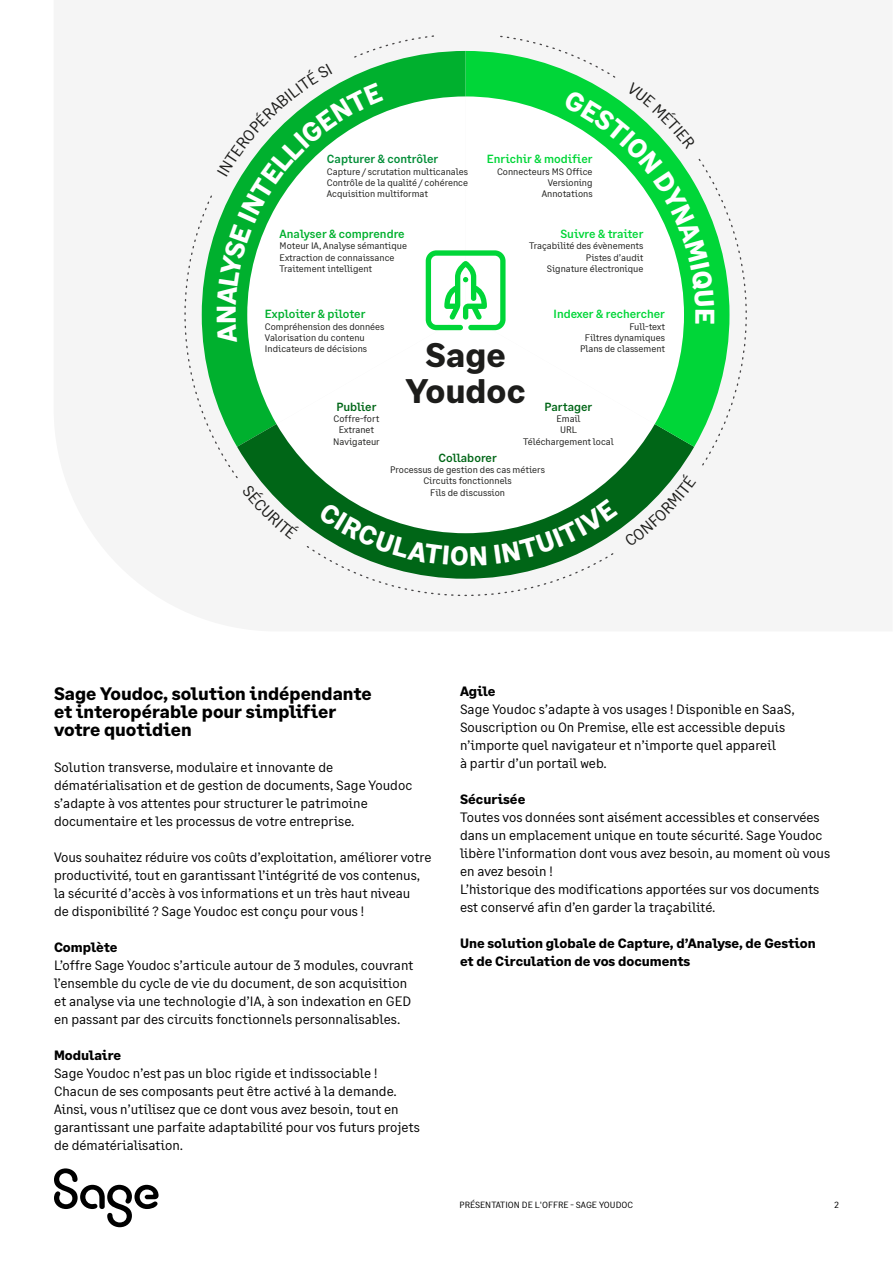
<style>
.page{position:relative;width:893px;height:1263px;background:#fff}
.page>*{position:absolute;margin:0;border:0;box-sizing:border-box;transform-origin:0 0}
.t1{font:700 34.05px/36.2px "Sage Text";color:#1d1d1b;text-align:center}
.t2{font:700 27px "Sage Text";color:#fff}
.t3{font:700 18px/18px "Sage Text";color:#000}
.t4{font:13.5px/18px "Sage Text";color:#000}
.t5{font:700 13.5px/18px "Sage Text";color:#000}
.t6{font:500 11.85px "Sage Text";color:#00d638}
.t7{font:500 11.85px "Sage Text";color:#00b02e}
.t8{font:500 11.85px "Sage Text";color:#006617}
.t9{font:500 11.85px "Sage Text";color:#008d36}
.t10{font:9.45px/11.4px "Sage Text";color:#1d1d1b;text-align:center}
.t11{font:9px "Sage Text";color:#000}
</style>
<div class="page">
<svg style="left:54px;top:1168px;width:105px;height:59px"></svg>
<svg style="left:184px;top:35px;width:563px;height:562px"></svg>
<p class="t9" style="left:327px;top:152px;width:113px">Capturer &amp; contrôler</p>
<p class="t10" style="left:327px;top:166px;width:143px;text-align:justify">Capture / scrutation multicanales Contrôle de la qualité / cohérence Acquisition multiformat</p>
<p class="t6" style="left:487px;top:152px;width:107px">Enrichir &amp; modifier</p>
<p class="t10" style="left:497px;top:166px;width:97px;text-align:right">Connecteurs MS Office<br>Versioning<br>Annotations</p>
<p class="t6" style="left:560px;top:227px;width:85px">Suivre &amp; traiter</p>
<p class="t10" style="left:529px;top:240px;width:116px;text-align:right">Traçabilité des évènements<br>Pistes d’audit<br>Signature électronique</p>
<p class="t7" style="left:280px;top:227px;width:127px">Analyser &amp; comprendre</p>
<p class="t10" style="left:280px;top:240px;width:129px;text-align:left">Moteur IA, Analyse sémantique<br>Extraction de connaissance<br>Traitement intelligent</p>
<p class="t7" style="left:265px;top:307px;width:102px">Exploiter &amp; piloter</p>
<p class="t10" style="left:265px;top:321px;width:121px;text-align:left">Compréhension des données<br>Valorisation du contenu<br>Indicateurs de décisions</p>
<h2 class="t2" style="left:209px;top:324px;width:21px;rotate:-90deg">N</h2>
<h2 class="t2" style="left:722px;top:308px;width:18px;rotate:90deg">E</h2>
<p class="t6" style="left:554px;top:307px;width:113px">Indexer &amp; rechercher</p>
<p class="t10" style="left:580px;top:321px;width:86px;text-align:right">Full-text<br>Filtres dynamiques<br>Plans de classement</p>
<h1 class="t1" style="left:406px;top:337px;width:121px">Sage<br>Youdoc</h1>
<p class="t8" style="left:336px;top:399px;width:42px">Publier</p>
<p class="t10" style="left:333px;top:413px;width:48px">Coffre-fort<br>Extranet<br>Navigateur</p>
<p class="t8" style="left:545px;top:399px;width:49px">Partager</p>
<p class="t10" style="left:523px;top:413px;width:92px">Email<br>URL<br>Téléchargement local</p>
<p class="t8" style="left:439px;top:450px;width:60px">Collaborer</p>
<p class="t10" style="left:390px;top:464px;width:156px">Processus de gestion des cas métiers<br>Circuits fonctionnels<br>Fils de discussion</p>
<h3 class="t3" style="left:54px;top:685px;width:319px">Sage Youdoc, solution indépendante et interopérable pour simplifier votre quotidien</h3>
<p class="t4" style="left:54px;top:758px;width:360px">Solution transverse, modulaire et innovante de dématérialisation et de gestion de documents, Sage Youdoc s’adapte à vos attentes pour structurer le patrimoine documentaire et les processus de votre entreprise.</p>
<p class="t4" style="left:54px;top:848px;width:379px">Vous souhaitez réduire vos coûts d’exploitation, améliorer votre productivité, tout en garantissant l’intégrité de vos contenus, la sécurité d’accès à vos informations et un très haut niveau<br>de disponibilité ? Sage Youdoc est conçu pour vous !</p>
<p class="t5" style="left:54px;top:938px;width:65px">Complète</p>
<p class="t4" style="left:54px;top:956px;width:361px">L’offre Sage Youdoc s’articule autour de 3 modules, couvrant l’ensemble du cycle de vie du document, de son acquisition et analyse via une technologie d’IA, à son indexation en GED en passant par des circuits fonctionnels personnalisables.</p>
<p class="t5" style="left:54px;top:1046px;width:69px">Modulaire</p>
<p class="t4" style="left:54px;top:1064px;width:367px">Sage Youdoc n’est pas un bloc rigide et indissociable !<br>Chacun de ses composants peut être activé à la demande.<br>Ainsi, vous n’utilisez que ce dont vous avez besoin, tout en garantissant une parfaite adaptabilité pour vos futurs projets de dématérialisation.</p>
<p class="t5" style="left:460px;top:683px;width:37px">Agile</p>
<p class="t4" style="left:460px;top:701px;width:336px">Sage Youdoc s’adapte à vos usages ! Disponible en SaaS, Souscription ou On Premise, elle est accessible depuis n’importe quel navigateur et n’importe quel appareil<br>à partir d’un portail web.</p>
<p class="t5" style="left:460px;top:791px;width:67px">Sécurisée</p>
<p class="t4" style="left:460px;top:809px;width:372px">Toutes vos données sont aisément accessibles et conservées dans un emplacement unique en toute sécurité. Sage Youdoc libère l’information dont vous avez besoin, au moment où vous en avez besoin !<br>L’historique des modifications apportées sur vos documents est conservé afin d’en garder la traçabilité.</p>
<p class="t5" style="left:460px;top:935px;width:357px">Une solution globale de Capture, d’Analyse, de Gestion et de Circulation de vos documents</p>
<p class="t11" style="left:460px;top:1200px;width:175px">PRÉSENTATION DE L'OFFRE - SAGE YOUDOC</p>
<p class="t11" style="left:834px;top:1200px;width:6px">2</p>
</div>
